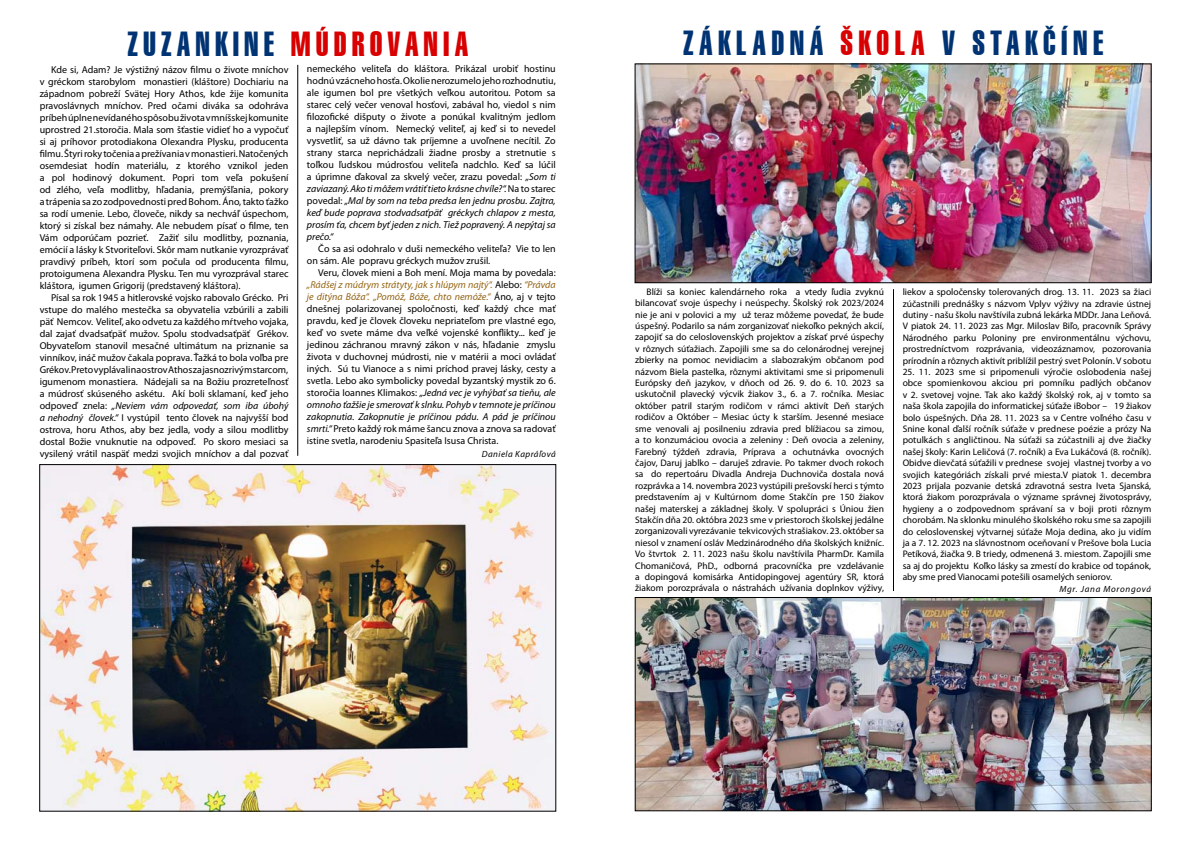
<style>
.page{position:relative;width:1191px;height:842px;background:#fff}
.page>*{position:absolute;margin:0;border:0;box-sizing:border-box;transform-origin:0 0}
.t1{font:34px "Swiss 911 BT Extra Compressed";letter-spacing:.16em;color:#003373}
.t2{font:34px "Swiss 911 BT Extra Compressed";letter-spacing:.15em;color:#d80001}
.t3{font:10px/12px "Myriad Pro";color:#000;text-align:justify}
.t4{font:9.5px/11.4px "Myriad Pro";color:#000;text-align:justify}
.t5{font:italic 9px "Myriad Pro";letter-spacing:.08em;color:#000}
.t6{font:italic 9px "Myriad Pro";letter-spacing:.06em;color:#000}
.s1{color:#003373}
.s2{color:#d80001}
.s3{font-style:italic}
.s4{font-style:italic;color:#956511}
.s5{font-style:italic;color:#936213}
</style>
<div class="page">
<hr style="left:297px;top:65px;width:1px;height:391px;background:#000">
<hr style="left:893px;top:289px;width:1px;height:302px;background:#000">
<img style="left:42px;top:466px;width:512px;height:343px">
<img style="left:637px;top:599px;width:512px;height:210px">
<div style="left:635px;top:597px;width:516px;height:214px;border:1px solid #000"></div>
<img style="left:637px;top:66px;width:512px;height:215px">
<div style="left:635px;top:64px;width:516px;height:219px;border:1px solid #000"></div>
<h1 class="t2" style="left:127px;top:25px;width:342px"><span class="s1">ZUZANKINE</span> MÚDROVANIA</h1>
<h1 class="t1" style="left:683px;top:24px;width:422px">ZÁKLADNÁ <span class="s2">ŠKOLA</span> V STAKČÍNE</h1>
<p class="t3" style="left:40px;top:63px;width:250px;text-indent:11px">Kde si, Adam? Je výstižný názov filmu o živote mníchov v gréckom starobylom monastieri (kláštore) Dochiariu na západnom pobreží Svätej Hory Athos, kde žije komunita pravoslávnych mníchov. Pred očami diváka sa odohráva príbeh úplne nevídaného spôsobu života v mníšskej komunite uprostred 21.storočia. Mala som šťastie vidieť ho a vypočuť si aj príhovor protodiakona Olexandra Plysku, producenta filmu. Štyri roky točenia a prežívania v monastieri. Natočených osemdesiat hodín materiálu, z ktorého vznikol jeden a pol hodinový dokument. Popri tom veľa pokušení od zlého, veľa modlitby, hľadania, premýšľania, pokory a trápenia sa zo zodpovednosti pred Bohom. Áno, takto ťažko sa rodí umenie. Lebo, človeče, nikdy sa nechváľ úspechom, ktorý si získal bez námahy. Ale nebudem písať o filme, ten Vám odporúčam pozrieť. Zažiť silu modlitby, poznania, emócií a lásky k Stvoriteľovi. Skôr mam nutkanie vyrozprávať pravdivý príbeh, ktorí som počula od producenta filmu, protoigumena Alexandra Plysku. Ten mu vyrozprával starec kláštora, igumen Grigorij (predstavený kláštora).</p>
<p class="t3" style="left:40px;top:291px;width:250px;text-indent:11px">Písal sa rok 1945 a hitlerovské vojsko rabovalo Grécko. Pri vstupe do malého mestečka sa obyvatelia vzbúrili a zabili päť Nemcov. Veliteľ, ako odvetu za každého mŕtveho vojaka, dal zajať dvadsaťpäť mužov. Spolu stodvadsaťpäť Grékov.<br>Obyvateľom stanovil mesačné ultimátum na priznanie sa vinníkov, ináč mužov čakala poprava. Ťažká to bola voľba pre Grékov. Preto vyplávali na ostrov Athos za jasnozrivým starcom, igumenom monastiera. Nádejali sa na Božiu prozreteľnosť a múdrosť skúseného askétu. Akí boli sklamaní, keď jeho odpoveď znela: <span class="s3">„Neviem vám odpovedať, som iba úbohý a nehodný človek.“</span> I vystúpil tento človek na najvyšší bod ostrova, horu Athos, aby bez jedla, vody a silou modlitby dostal Božie vnuknutie na odpoveď. Po skoro mesiaci sa vysilený vrátil naspäť medzi svojich mníchov a dal pozvať</p>
<p class="t3" style="left:307px;top:63px;width:250px">nemeckého veliteľa do kláštora. Prikázal urobiť hostinu hodnú vzácneho hosťa. Okolie nerozumelo jeho rozhodnutiu, ale igumen bol pre všetkých veľkou autoritou. Potom sa starec celý večer venoval hosťovi, zabával ho, viedol s nim filozofické dišputy o živote a ponúkal kvalitným jedlom a najlepším vínom. Nemecký veliteľ, aj keď si to nevedel vysvetliť, sa už dávno tak príjemne a uvoľnene necítil. Zo strany starca neprichádzali žiadne prosby a stretnutie s toľkou ľudskou múdrosťou veliteľa nadchlo. Keď sa lúčil a úprimne ďakoval za skvelý večer, zrazu povedal: <span class="s3">„Som ti zaviazaný. Ako ti môžem vrátiť tieto krásne chvíle?“.</span> Na to starec povedal: <span class="s3">„Mal by som na teba predsa len jednu prosbu. Zajtra, keď bude poprava stodvadsaťpäť gréckych chlapov z mesta, prosím ťa, chcem byť jeden z nich. Tiež popravený. A nepýtaj sa prečo.“</span></p>
<p class="t3" style="left:307px;top:243px;width:250px;text-indent:11px">Čo sa asi odohralo v duši nemeckého veliteľa? Vie to len on sám. Ale popravu gréckych mužov zrušil.</p>
<p class="t3" style="left:307px;top:267px;width:250px;text-indent:11px">Veru, človek mieni a Boh mení. Moja mama by povedala: <span class="s4">„Rádšej z múdrym strátyty, jak s hlúpym najtý“.</span> Alebo: <span class="s5">“Právda je ditýna Bóža“. „Pomóž, Bóže, chto nemóže.“</span> Áno, aj v tejto dnešnej polarizovanej spoločnosti, keď každý chce mať pravdu, keď je človek človeku nepriateľom pre vlastné ego, keď vo svete máme dva veľké vojenské konflikty... keď je jedinou záchranou mravný zákon v nás, hľadanie zmyslu života v duchovnej múdrosti, nie v matérii a moci ovládať iných. Sú tu Vianoce a s nimi príchod pravej lásky, cesty a svetla. Lebo ako symbolicky povedal byzantský mystik zo 6. storočia Ioannes Klimakos: <span class="s3">„Jedná vec je vyhýbať sa tieňu, ale omnoho ťažšie je smerovať k slnku. Pohyb v temnote je príčinou zakopnutia. Zakopnutie je príčinou pádu. A pád je príčinou smrti.“</span> Preto každý rok máme šancu znova a znova sa radovať istine svetla, narodeniu Spasiteľa Isusa Christa.</p>
<p class="t6" style="left:482px;top:448px;width:76px">Daniela Kapráľová</p>
<p class="t4" style="left:635px;top:286px;width:250px;text-indent:11px">Blíži sa koniec kalendárneho roka a vtedy ľudia zvyknú bilancovať svoje úspechy i neúspechy. Školský rok 2023/2024 nie je ani v polovici a my už teraz môžeme povedať, že bude úspešný. Podarilo sa nám zorganizovať niekoľko pekných akcií, zapojiť sa do celoslovenských projektov a získať prvé úspechy v rôznych súťažiach. Zapojili sme sa do celonárodnej verejnej zbierky na pomoc nevidiacim a slabozrakým občanom pod názvom Biela pastelka, rôznymi aktivitami sme si pripomenuli Európsky deň jazykov, v dňoch od 26. 9. do 6. 10. 2023 sa uskutočnil plavecký výcvik žiakov 3., 6. a 7. ročníka. Mesiac október patril starým rodičom v rámci aktivít Deň starých rodičov a Október – Mesiac úcty k starším. Jesenné mesiace sme venovali aj posilneniu zdravia pred blížiacou sa zimou, a to konzumáciou ovocia a zeleniny : Deň ovocia a zeleniny, Farebný týždeň zdravia, Príprava a ochutnávka ovocných čajov, Daruj jablko – daruješ zdravie. Po takmer dvoch rokoch sa do repertoáru Divadla Andreja Duchnoviča dostala nová rozprávka a 14. novembra 2023 vystúpili prešovskí herci s týmto predstavením aj v Kultúrnom dome Stakčín pre 150 žiakov našej materskej a základnej školy. V spolupráci s Úniou žien Stakčín dňa 20. októbra 2023 sme v priestoroch školskej jedálne zorganizovali vyrezávanie tekvicových strašiakov. 23. október sa niesol v znamení osláv Medzinárodného dňa školských knižníc.<br>Vo štvrtok 2. 11. 2023 našu školu navštívila PharmDr. Kamila Chomaničová, PhD., odborná pracovníčka pre vzdelávanie a dopingová komisárka Antidopingovej agentúry SR, ktorá žiakom porozprávala o nástrahách užívania doplnkov výživy,</p>
<p class="t4" style="left:902px;top:286px;width:250px">liekov a spoločensky tolerovaných drog. 13. 11. 2023 sa žiaci zúčastnili prednášky s názvom Vplyv výživy na zdravie ústnej dutiny - našu školu navštívila zubná lekárka MDDr. Jana Leňová.<br>V piatok 24. 11. 2023 zas Mgr. Miloslav Biľo, pracovník Správy Národného parku Poloniny pre environmentálnu výchovu, prostredníctvom rozprávania, videozáznamov, pozorovania prírodnín a rôznych aktivít priblížil pestrý svet Polonín. V sobotu</p>
<p class="t4" style="left:902px;top:366px;width:250px">25. 11. 2023 sme si pripomenuli výročie oslobodenia našej obce spomienkovou akciou pri pomníku padlých občanov v 2. svetovej vojne. Tak ako každý školský rok, aj v tomto sa naša škola zapojila do informatickej súťaže iBobor – 19 žiakov bolo úspešných. Dňa 28. 11. 2023 sa v Centre voľného času v Snine konal ďalší ročník súťaže v prednese poézie a prózy Na potulkách s angličtinou. Na súťaži sa zúčastnili aj dve žiačky našej školy: Karin Leličová (7. ročník) a Eva Lukáčová (8. ročník).<br>Obidve dievčatá súťažili v prednese svojej vlastnej tvorby a vo svojich kategóriách získali prvé miesta.V piatok 1. decembra 2023 prijala pozvanie detská zdravotná sestra Iveta Sjanská, ktorá žiakom porozprávala o význame správnej životosprávy, hygieny a o zodpovednom správaní sa v boji proti rôznym chorobám. Na sklonku minulého školského roku sme sa zapojili do celoslovenskej výtvarnej súťaže Moja dedina, ako ju vidím ja a 7. 12. 2023 na slávnostnom oceňovaní v Prešove bola Lucia Petíková, žiačka 9. B triedy, odmenená 3. miestom. Zapojili sme sa aj do projektu Koľko lásky sa zmestí do krabice od topánok, aby sme pred Vianocami potešili osamelých seniorov.</p>
<p class="t5" style="left:1059px;top:584px;width:93px">Mgr. Jana Morongová</p>
</div>
